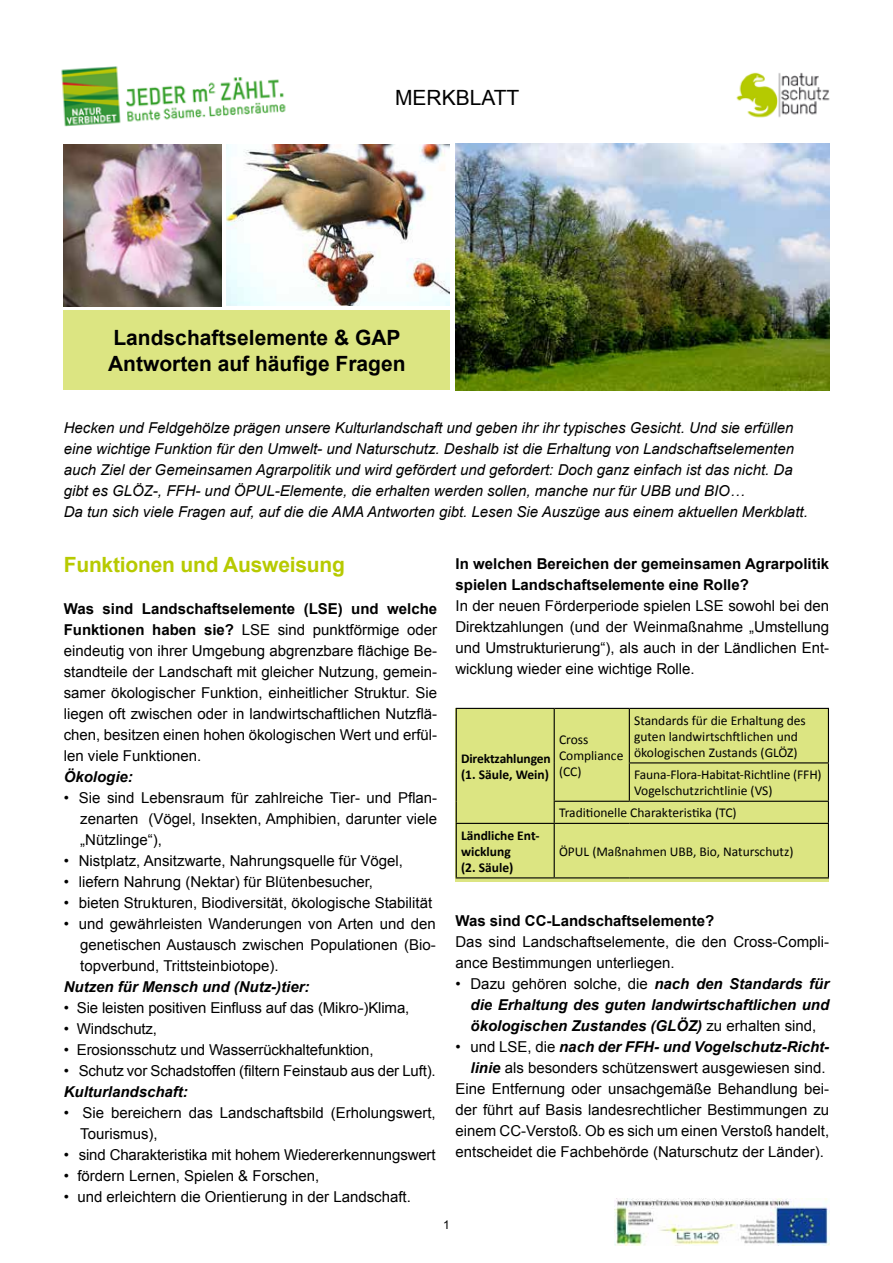
<style>
.page{position:relative;width:893px;height:1263px;background:#fff}
.page>*{position:absolute;margin:0;border:0;box-sizing:border-box;transform-origin:0 0}
.t1{font:700 21px/25.2px "Arial";color:#000}
.t2{font:700 21px "Arial";letter-spacing:-.01em;color:#b7ca00}
.t3{font:21px "Arial";color:#000}
.t4{font:15px/21px "Arial";color:#000;text-align:justify}
.t5{font:italic 15px/21px "Arial";color:#000}
.t6{font:italic 700 15px/21px "Arial";color:#000;text-align:justify}
.t7{font:700 15px/21px "Arial";color:#000}
.t8{font:13.5px/16.2px "Calibri";color:#000}
.t9{font:700 13.5px/16.2px "Calibri";color:#000}
.t10{font:12px "Arial";color:#000}
.s1{font-weight:700}
.s2{font-weight:400;font-style:normal}
.s3{font-weight:700;font-style:italic}
</style>
<div class="page">
<img style="left:455px;top:143px;width:374px;height:247px">
<img style="left:227px;top:144px;width:223px;height:162px">
<img style="left:64px;top:145px;width:158px;height:161px">
<div style="left:64px;top:311px;width:386px;height:79px;background:#dce582"></div>
<img style="left:736px;top:72px;width:93px;height:46px">
<img style="left:61px;top:66px;width:225px;height:60px">
<img style="left:615px;top:1198px;width:214px;height:47px">
<div style="left:455px;top:708px;width:374px;height:173px;background:#dce582"></div>
<hr style="left:456px;top:708px;width:98px;height:1px;background:#000">
<hr style="left:554px;top:708px;width:75px;height:1px;background:#000">
<hr style="left:629px;top:708px;width:200px;height:1px;background:#000">
<hr style="left:629px;top:762px;width:200px;height:1px;background:#000">
<hr style="left:554px;top:801px;width:75px;height:1px;background:#000">
<hr style="left:629px;top:801px;width:200px;height:1px;background:#000">
<hr style="left:456px;top:823px;width:98px;height:1px;background:#000">
<hr style="left:554px;top:823px;width:75px;height:1px;background:#000">
<hr style="left:629px;top:823px;width:200px;height:1px;background:#000">
<hr style="left:456px;top:877px;width:98px;height:1px;background:#000">
<hr style="left:554px;top:877px;width:75px;height:1px;background:#000">
<hr style="left:629px;top:877px;width:200px;height:1px;background:#000">
<hr style="left:456px;top:709px;width:1px;height:54px;background:#000">
<hr style="left:456px;top:763px;width:1px;height:38px;background:#000">
<svg style="left:456px;top:801px;width:1px;height:22px"></svg>
<hr style="left:456px;top:824px;width:1px;height:53px;background:#000">
<hr style="left:554px;top:709px;width:1px;height:54px;background:#000">
<hr style="left:629px;top:709px;width:1px;height:53px;background:#000">
<hr style="left:828px;top:709px;width:1px;height:53px;background:#000">
<hr style="left:554px;top:763px;width:1px;height:38px;background:#000">
<hr style="left:629px;top:763px;width:1px;height:38px;background:#000">
<hr style="left:828px;top:763px;width:1px;height:38px;background:#000">
<svg style="left:554px;top:802px;width:1px;height:21px"></svg>
<svg style="left:828px;top:802px;width:1px;height:21px"></svg>
<hr style="left:554px;top:824px;width:1px;height:53px;background:#000">
<hr style="left:828px;top:824px;width:1px;height:53px;background:#000">
<h1 class="t3" style="left:395px;top:84px;width:126px">MERKBLATT</h1>
<h1 class="t1" style="left:108px;top:326px;width:299px">Landschaftselemente &amp; GAP<br>Antworten auf häufige Fragen</h1>
<p class="t5" style="left:64px;top:417px;width:745px">Hecken und Feldgehölze prägen unsere Kulturlandschaft und geben ihr ihr typisches Gesicht. Und sie erfüllen eine wichtige Funktion für den Umwelt- und Naturschutz. Deshalb ist die Erhaltung von Landschaftselementen auch Ziel der Gemeinsamen Agrarpolitik und wird gefördert und gefordert: Doch ganz einfach ist das nicht. Da gibt es GLÖZ-, FFH- und ÖPUL-Elemente, die erhalten werden sollen, manche nur für UBB und BIO…<br>Da tun sich viele Fragen auf, auf die die AMA Antworten gibt. Lesen Sie Auszüge aus einem aktuellen Merkblatt.</p>
<h1 class="t2" style="left:64px;top:551px;width:283px">Funktionen und Ausweisung</h1>
<p class="t4" style="left:64px;top:599px;width:375px"><span class="s1">Was sind Landschaftselemente (LSE) und welche Funktionen haben sie?</span> LSE sind punktförmige oder eindeutig von ihrer Umgebung abgrenzbare flächige Be&shy;standteile der Landschaft mit gleicher Nutzung, gemein&shy;samer ökologischer Funktion, einheitlicher Struktur. Sie liegen oft zwischen oder in landwirtschaftlichen Nutzflä&shy;chen, besitzen einen hohen ökologischen Wert und erfül&shy;len viele Funktionen.</p>
<p class="t6" style="left:64px;top:767px;width:71px">Ökologie:</p>
<p class="t4" style="left:80px;top:788px;width:358px;text-indent:-17px">• Sie sind Lebensraum für zahlreiche Tier- und Pflan&shy;zenarten (Vögel, Insekten, Amphibien, darunter viele „Nützlinge“),</p>
<p class="t4" style="left:64px;top:851px;width:341px">• Nistplatz, Ansitzwarte, Nahrungsquelle für Vögel,</p>
<p class="t4" style="left:64px;top:872px;width:311px">• liefern Nahrung (Nektar) für Blütenbesucher,</p>
<p class="t4" style="left:64px;top:893px;width:370px">• bieten Strukturen, Biodiversität, ökologische Stabilität</p>
<p class="t4" style="left:80px;top:914px;width:357px;text-indent:-16px">• und gewährleisten Wanderungen von Arten und den genetischen Austausch zwischen Populationen (Bio&shy;topverbund, Trittsteinbiotope).</p>
<p class="t6" style="left:64px;top:977px;width:247px">Nutzen für Mensch und (Nutz-)tier:</p>
<p class="t4" style="left:64px;top:998px;width:347px">• Sie leisten positiven Einfluss auf das (Mikro-)Klima,</p>
<p class="t4" style="left:64px;top:1019px;width:95px">• Windschutz,</p>
<p class="t4" style="left:64px;top:1040px;width:311px">• Erosionsschutz und Wasserrückhaltefunktion,</p>
<p class="t4" style="left:64px;top:1061px;width:374px">• Schutz vor Schadstoffen (filtern Feinstaub aus der Luft).</p>
<p class="t6" style="left:64px;top:1082px;width:126px">Kulturlandschaft:</p>
<p class="t4" style="left:80px;top:1103px;width:357px;text-indent:-17px">• Sie bereichern das Landschaftsbild (Erholungswert,<br>Tourismus),</p>
<p class="t4" style="left:64px;top:1145px;width:373px">• sind Charakteristika mit hohem Wiedererkennungswert</p>
<p class="t4" style="left:64px;top:1166px;width:257px">• fördern Lernen, Spielen &amp; Forschen,</p>
<p class="t4" style="left:64px;top:1187px;width:349px">• und erleichtern die Orientierung in der Landschaft.</p>
<p class="t7" style="left:455px;top:553px;width:375px">In welchen Bereichen der gemeinsamen Agrarpolitik spielen Landschaftselemente eine Rolle?</p>
<p class="t4" style="left:455px;top:595px;width:375px">In der neuen Förderperiode spielen LSE sowohl bei den Direktzahlungen (und der Weinmaßnahme „Umstellung und Umstrukturierung“), als auch in der Ländlichen Ent&shy;wicklung wieder eine wichtige Rolle.</p>
<p class="t9" style="left:461px;top:750px;width:91px">Direktzahlungen (1. Säule, Wein)</p>
<p class="t9" style="left:461px;top:827px;width:80px">Ländliche Ent&shy;wicklung<br>(2. Säule)</p>
<p class="t8" style="left:634px;top:712px;width:173px">Standards für die Erhaltung des guten landwirtschftlichen und ökologischen Zustands (GLÖZ)</p>
<p class="t8" style="left:634px;top:766px;width:189px">Fauna-Flora-Habitat-Richtline (FFH)<br>Vogelschutzrichtlinie (VS)</p>
<p class="t8" style="left:559px;top:805px;width:179px">Traditionelle Charakteristika (TC)</p>
<p class="t8" style="left:559px;top:731px;width:66px">Cross<br>Compliance (CC)</p>
<p class="t8" style="left:559px;top:843px;width:236px">ÖPUL (Maßnahmen UBB, Bio, Naturschutz)</p>
<p class="t7" style="left:455px;top:910px;width:260px">Was sind CC-Landschaftselemente?</p>
<p class="t4" style="left:455px;top:931px;width:375px">Das sind Landschaftselemente, die den Cross-Compli&shy;ance Bestimmungen unterliegen.</p>
<p class="t6" style="left:470px;top:973px;width:360px;text-indent:-15px"><span class="s2">• Dazu gehören solche, die</span> nach den Standards für die Erhaltung des guten landwirtschaftlichen und ökologischen Zustandes (GLÖZ) <span class="s2">zu erhalten sind,</span></p>
<p class="t6" style="left:455px;top:1036px;width:375px"><span class="s2">• und LSE, die</span> nach der FFH- und Vogelschutz-Richt-</p>
<p class="t4" style="left:470px;top:1057px;width:357px"><span class="s3">linie</span> als besonders schützenswert ausgewiesen sind.</p>
<p class="t4" style="left:455px;top:1078px;width:375px">Eine Entfernung oder unsachgemäße Behandlung bei-</p>
<p class="t4" style="left:455px;top:1099px;width:375px">der führt auf Basis landesrechtlicher Bestimmungen zu</p>
<p class="t4" style="left:455px;top:1120px;width:375px">einem CC-Verstoß. Ob es sich um einen Verstoß handelt,</p>
<p class="t4" style="left:455px;top:1141px;width:370px">entscheidet die Fachbehörde (Naturschutz der Länder).</p>
<p class="t10" style="left:443px;top:1216px;width:8px">1</p>
</div>
